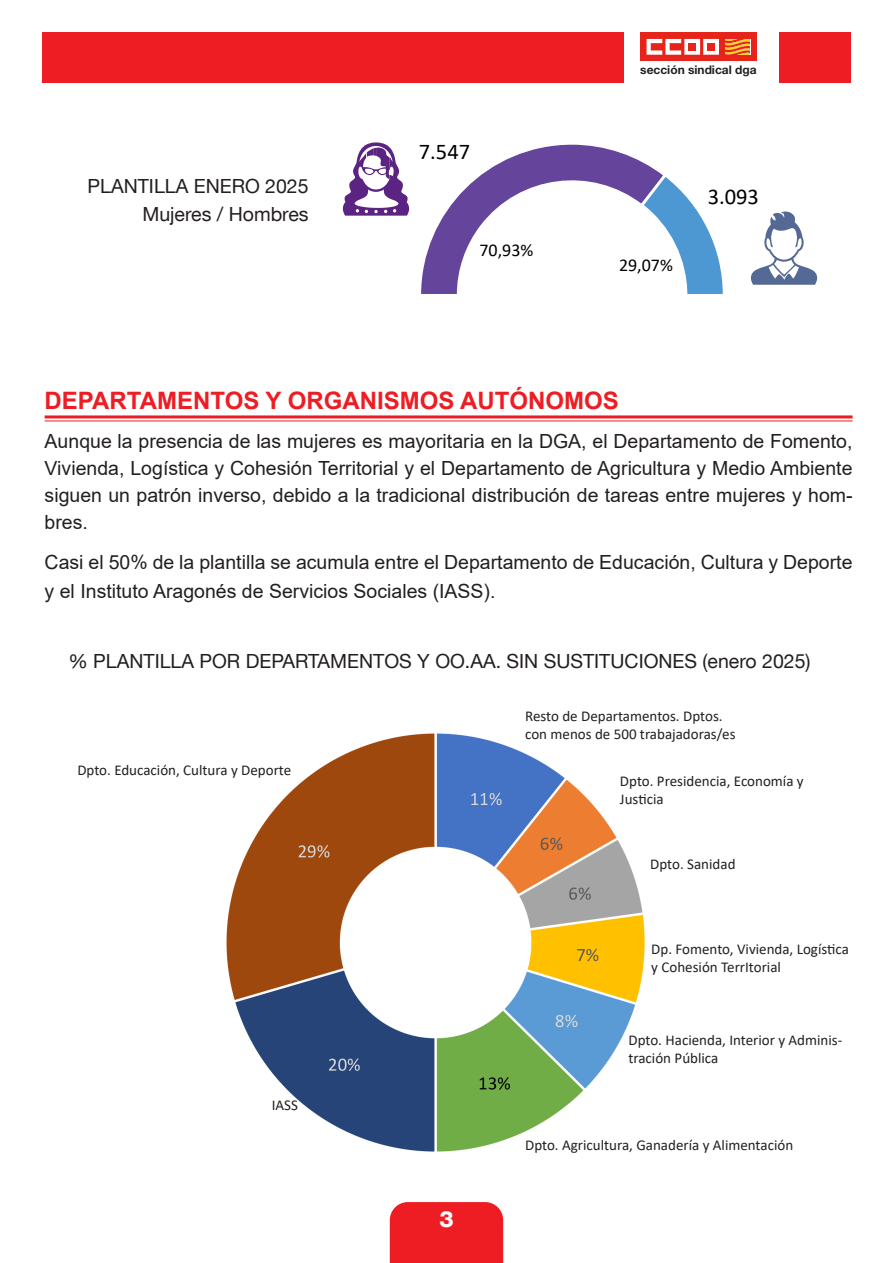
<style>
.page{position:relative;width:893px;height:1263px;background:#fff}
.page>*{position:absolute;margin:0;border:0;box-sizing:border-box;transform-origin:0 0}
.Titulo_1{font:700 24px "Arial";color:#ee1d23}
.Datos_tabla_1{font:22.5px "Calibri";color:#000}
.t1{font:800 22.5px "Helvetica Neue LT Com";color:#fff}
.General_1{font:19.5px/27px "Arial";color:#231f20;text-align:justify}
.General_1-2{font:19.5px "Helvetica Neue LT Com";color:#231f20}
.Datos_tabla_1-2{font:18px "Calibri";color:#000}
.Datos_tabla_1-3{font:15px/18px "Calibri";color:#231f20}
.t2{font:700 12px "Helvetica Neue";color:#231f20}
</style>
<div class="page">
<div style="left:779px;top:33px;width:71px;height:50px;background:#ee1d23"></div>
<div style="left:43px;top:33px;width:581px;height:50px;background:#ee1d23"></div>
<div style="left:640px;top:33px;width:117px;height:28px;background:#e72419"></div>
<svg style="left:647px;top:39px;width:72px;height:16px"></svg>
<svg style="left:725px;top:39px;width:25px;height:16px"></svg>
<svg style="left:726px;top:40px;width:24px;height:14px"></svg>
<div style="left:688px;top:43px;width:8px;height:7px;background:#e72419"></div>
<div style="left:707px;top:43px;width:8px;height:8px;background:#e72419"></div>
<div style="left:390px;top:1202px;width:113px;height:61px;background:#ee1d23"></div>
<svg style="left:342px;top:142px;width:68px;height:74px"></svg>
<svg style="left:751px;top:211px;width:66px;height:74px"></svg>
<svg style="left:421px;top:144px;width:302px;height:150px"></svg>
<hr style="left:45px;top:415px;width:808px;height:3px;background:#ee1d23">
<hr style="left:45px;top:420px;width:808px;height:1px;background:#ee1d23">
<img style="left:226px;top:733px;width:419px;height:419px">
<p class="General_1-2" style="left:88px;top:174px;width:223px">PLANTILLA ENERO 2025</p>
<p class="General_1-2" style="left:142px;top:202px;width:168px">Mujeres / Hombres</p>
<p class="Datos_tabla_1" style="left:419px;top:136px;width:53px">7.547</p>
<p class="Datos_tabla_1-2" style="left:479px;top:238px;width:55px">70,93%</p>
<p class="t2" style="left:640px;top:60px;width:118px">sección sindical dga</p>
<p class="Datos_tabla_1-2" style="left:619px;top:253px;width:55px">29,07%</p>
<p class="Datos_tabla_1" style="left:708px;top:181px;width:53px">3.093</p>
<p class="Titulo_1" style="left:45px;top:383px;width:576px">DEPARTAMENTOS Y ORGANISMOS AUTÓNOMOS</p>
<p class="General_1" style="left:45px;top:428px;width:809px">Aunque la presencia de las mujeres es mayoritaria en la DGA, el Departamento de Fomento, Vivienda, Logística y Cohesión Territorial y el Departamento de Agricultura y Medio Ambiente siguen un patrón inverso, debido a la tradicional distribución de tareas entre mujeres y hom&shy;bres.</p>
<p class="General_1" style="left:45px;top:548px;width:809px;line-height:28.5px">Casi el 50% de la plantilla se acumula entre el Departamento de Educación, Cultura y Deporte y el Instituto Aragonés de Servicios Sociales (IASS).</p>
<p class="General_1-2" style="left:68px;top:649px;width:744px">% PLANTILLA POR DEPARTAMENTOS Y OO.AA. SIN SUSTITUCIONES (enero 2025)</p>
<p class="Datos_tabla_1-3" style="left:77px;top:761px;width:215px">Dpto. Educación, Cultura y Deporte</p>
<p class="Datos_tabla_1-3" style="left:272px;top:1095px;width:28px">IASS</p>
<p class="t1" style="left:439px;top:1205px;width:16px">3</p>
<p class="Datos_tabla_1-3" style="left:525px;top:707px;width:212px">Resto de Departamentos. Dptos. con menos de 500 trabajadoras/es</p>
<p class="Datos_tabla_1-3" style="left:620px;top:772px;width:185px">Dpto. Presidencia, Economía y<br>Justicia</p>
<p class="Datos_tabla_1-3" style="left:650px;top:855px;width:87px">Dpto. Sanidad</p>
<p class="Datos_tabla_1-3" style="left:651px;top:940px;width:199px">Dp. Fomento, Vivienda, Logística y Cohesión TerrItorial</p>
<p class="Datos_tabla_1-3" style="left:628px;top:1030px;width:215px">Dpto. Hacienda, Interior y Adminis&shy;tración Pública</p>
<p class="Datos_tabla_1-3" style="left:525px;top:1135px;width:270px">Dpto. Agricultura, Ganadería y Alimentación</p>
</div>
